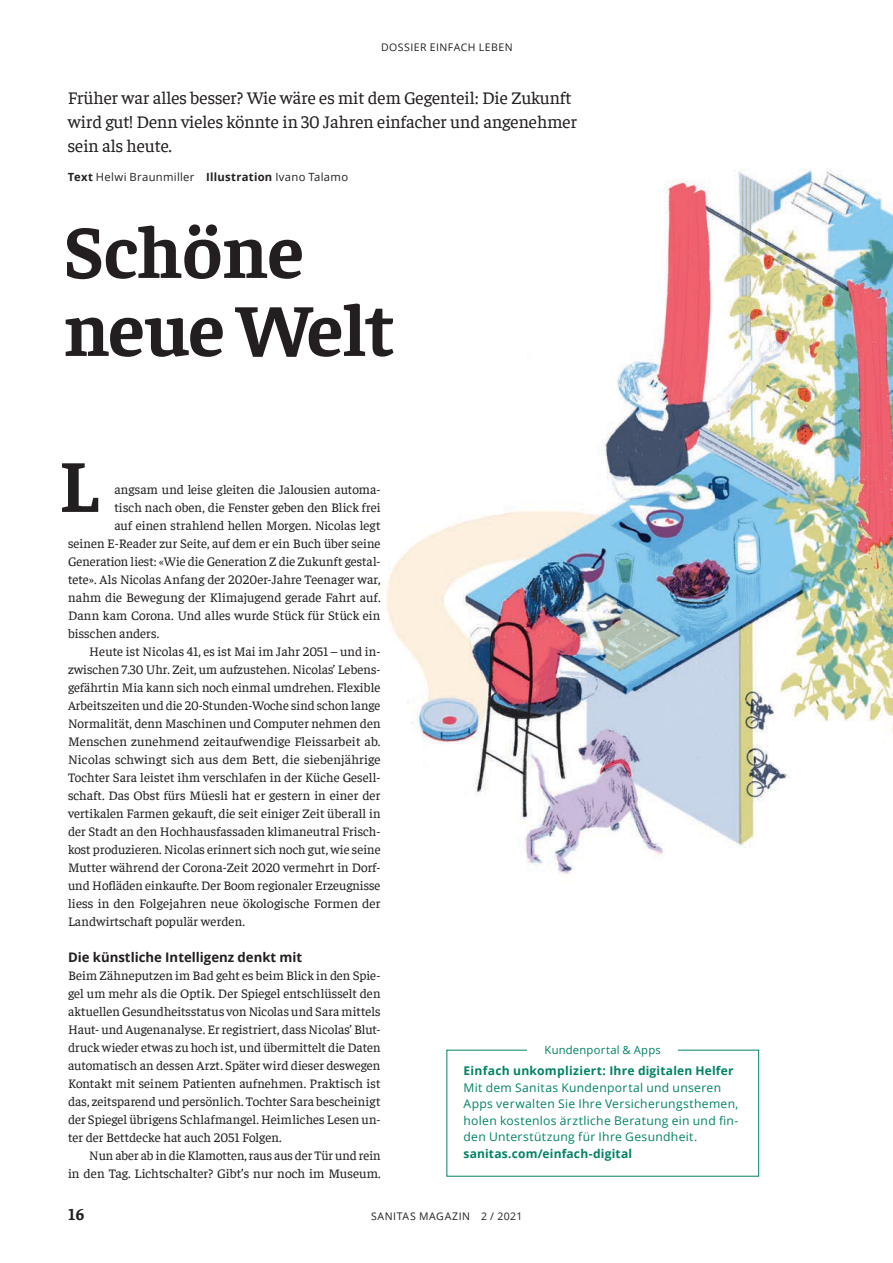
<style>
.page{position:relative;width:893px;height:1263px;background:#fff}
.page>*{position:absolute;margin:0;border:0;box-sizing:border-box;transform-origin:0 0}
.Headline_50pt{font:700 75px/78px "Faustina";letter-spacing:-.01em;color:#231f20}
.Lead{font:18px/24px "Faustina";letter-spacing:-.005em;color:#231f20}
.t1{font:700 16.5px "Faustina";color:#231f20}
.Lauftext_ohne_Einzug{font:13.2px/18px "Faustina";color:#231f20;text-align:justify}
.Lauftext_mit_Einzug{font:13.2px/18px "Faustina";color:#231f20;text-align:justify}
.Zwischentitel{font:700 13.2px "Open Sans";color:#231f20}
.Box_Lauftext_gruen{font:12px/16.5px "Open Sans";letter-spacing:.025em;color:#008266}
.Box_Lauftext_gruen-2{font:700 12px "Open Sans";letter-spacing:.02em;color:#008266}
.t2{font:11.25px "Open Sans";letter-spacing:.03em;color:#231f20}
.t3{font:11.25px "Open Sans";letter-spacing:.02em;color:#008266}
.t4{font:10.5px "Open Sans";letter-spacing:.045em;color:#231f20}
.s1{font-weight:700}
</style>
<div class="page">
<img style="left:386px;top:168px;width:507px;height:708px">
<svg style="left:446px;top:1049px;width:313px;height:128px"></svg>
<div style="left:528px;top:1046px;width:150px;height:8px;background:#fff"></div>
<p class="t4" style="left:381px;top:40px;width:133px">DOSSIER EINFACH LEBEN</p>
<p class="Lead" style="left:68px;top:84px;width:511px">Früher war alles besser? Wie wäre es mit dem Gegenteil: Die Zukunft wird gut! Denn vieles könnte in 30 Jahren einfacher und angenehmer sein als heute.</p>
<p class="t2" style="left:68px;top:169px;width:282px"><span class="s1">Text</span> Helwi Braunmiller <span class="s1">Illustration</span> Ivano Talamo</p>
<p class="Headline_50pt" style="left:64px;top:208px;width:332px">Schöne neue Welt</p>
<p class="Headline_50pt" style="left:59px;top:442px;width:41px">L</p>
<p class="Lauftext_ohne_Einzug" style="left:114px;top:479px;width:268px">angsam und leise gleiten die Jalousien automa-</p>
<p class="Lauftext_ohne_Einzug" style="left:114px;top:497px;width:268px">tisch nach oben, die Fenster geben den Blick frei</p>
<p class="Lauftext_ohne_Einzug" style="left:114px;top:515px;width:268px">auf einen strahlend hellen Morgen. Nicolas legt</p>
<p class="Lauftext_ohne_Einzug" style="left:68px;top:533px;width:314px">seinen E-Reader zur Seite, auf dem er ein Buch über seine</p>
<p class="Lauftext_ohne_Einzug" style="left:68px;top:551px;width:314px">Generation liest: «Wie die Generation Z die Zukunft gestal-</p>
<p class="Lauftext_ohne_Einzug" style="left:68px;top:569px;width:314px">tete». Als Nicolas Anfang der 2020er-Jahre Teenager war,</p>
<p class="Lauftext_ohne_Einzug" style="left:68px;top:587px;width:314px">nahm die Bewegung der Klimajugend gerade Fahrt auf.</p>
<p class="Lauftext_ohne_Einzug" style="left:68px;top:605px;width:314px">Dann kam Corona. Und alles wurde Stück für Stück ein</p>
<p class="Lauftext_ohne_Einzug" style="left:68px;top:623px;width:93px">bisschen anders.</p>
<p class="Lauftext_mit_Einzug" style="left:68px;top:641px;width:314px;text-indent:21px">Heute ist Nicolas 41, es ist Mai im Jahr 2051 – und in&shy;zwischen 7.30 Uhr. Zeit, um aufzustehen. Nicolas’ Lebens&shy;gefährtin Mia kann sich noch einmal umdrehen. Flexible Arbeitszeiten und die 20-Stunden-Woche sind schon lange Normalität, denn Maschinen und Computer nehmen den Menschen zunehmend zeitaufwendige Fleissarbeit ab.<br>Nicolas schwingt sich aus dem Bett, die siebenjährige Tochter Sara leistet ihm verschlafen in der Küche Gesell&shy;schaft. Das Obst fürs Müesli hat er gestern in einer der vertikalen Farmen gekauft, die seit einiger Zeit überall in der Stadt an den Hochhausfassaden klimaneutral Frisch&shy;kost produzieren. Nicolas erinnert sich noch gut, wie seine Mutter während der Corona-Zeit 2020 vermehrt in Dorf&shy;und Hofläden einkaufte. Der Boom regionaler Erzeugnisse liess in den Folgejahren neue ökologische Formen der Landwirtschaft populär werden.</p>
<p class="Zwischentitel" style="left:68px;top:948px;width:236px">Die künstliche Intelligenz denkt mit</p>
<p class="Lauftext_ohne_Einzug" style="left:68px;top:965px;width:314px">Beim Zähneputzen im Bad geht es beim Blick in den Spie&shy;gel um mehr als die Optik. Der Spiegel entschlüsselt den aktuellen Gesundheitsstatus von Nicolas und Sara mittels Haut- und Augenanalyse. Er registriert, dass Nicolas’ Blut&shy;druck wieder etwas zu hoch ist, und übermittelt die Daten automatisch an dessen Arzt. Später wird dieser deswegen Kontakt mit seinem Patienten aufnehmen. Praktisch ist das, zeitsparend und persönlich. Tochter Sara bescheinigt der Spiegel übrigens Schlafmangel. Heimliches Lesen un&shy;ter der Bettdecke hat auch 2051 Folgen.</p>
<p class="Lauftext_mit_Einzug" style="left:68px;top:1145px;width:314px;text-align:right">Nun aber ab in die Klamotten, raus aus der Tür und rein<br>in den Tag. Lichtschalter? Gibt’s nur noch im Museum.</p>
<p class="t3" style="left:545px;top:1042px;width:118px">Kundenportal &amp; Apps</p>
<p class="Box_Lauftext_gruen-2" style="left:463px;top:1062px;width:272px">Einfach unkompliziert: Ihre digitalen Helfer</p>
<p class="Box_Lauftext_gruen" style="left:463px;top:1079px;width:277px">Mit dem Sanitas Kundenportal und unseren Apps verwalten Sie Ihre Versicherungsthemen, holen kostenlos ärztliche Beratung ein und fin&shy;den Unterstützung für Ihre Gesundheit.</p>
<p class="Box_Lauftext_gruen-2" style="left:463px;top:1145px;width:170px">sanitas.com/einfach-digital</p>
<p class="t1" style="left:68px;top:1203px;width:18px">16</p>
<p class="t4" style="left:371px;top:1209px;width:153px">SANITAS MAGAZIN 2 / 2021</p>
</div>
